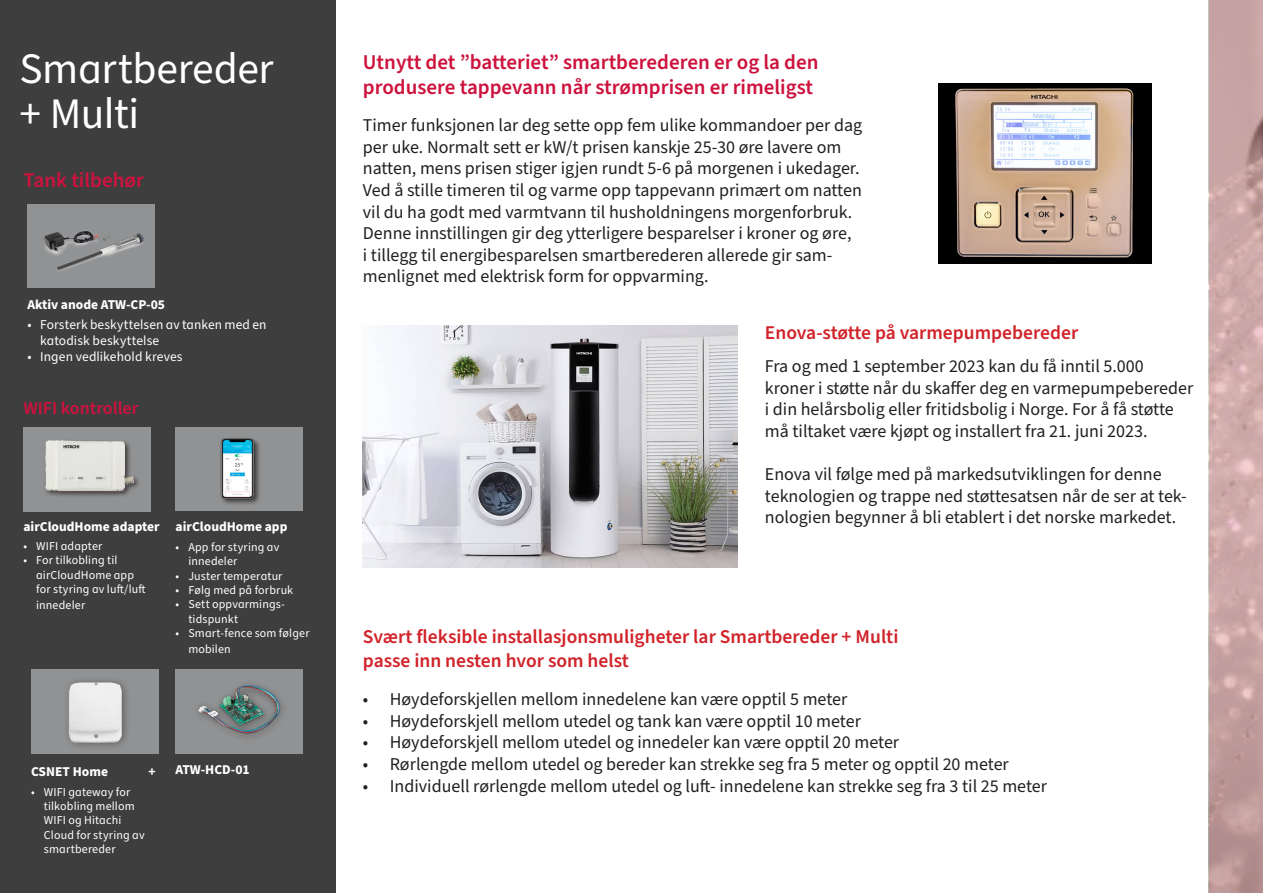
<style>
.page{position:relative;width:1263px;height:893px;background:#fff}
.page>*{position:absolute;margin:0;border:0;box-sizing:border-box;transform-origin:0 0}
.Headline_1_Line{font:43.5px "Source Sans Pro";letter-spacing:-.01em;color:#fff}
.Headline_1_Line-2{font:600 21px "Source Sans Pro";color:#cd123d}
.t1{font:600 19.5px "Source Sans Pro";color:#d1232a}
.t2{font:18px/21.6px "Source Sans Pro";color:#231f20}
.TEXTE{font:600 18px "Source Sans Pro";color:#cd123d}
.t3{font:13.5px/16.2px "Source Sans Pro";letter-spacing:.01em;color:#fff}
.TEXTE-2{font:700 13.5px "Source Sans Pro";color:#fff}
.t4{font:12px/14.4px "Source Sans Pro";letter-spacing:.015em;color:#fff}
</style>
<div class="page">
<div style="left:0;top:0;width:335px;height:893px;background:#3e3e3f"></div>
<div style="left:23px;top:427px;width:128px;height:85px;background:#919293"></div>
<div style="left:43px;top:438px;width:98px;height:60px;background:#231f20;opacity:.75"></div>
<img style="left:43px;top:438px;width:93px;height:60px">
<div style="left:176px;top:427px;width:127px;height:84px;background:#919293"></div>
<img style="left:220px;top:438px;width:40px;height:66px">
<svg style="left:1209px;top:0;width:54px;height:893px;background:#c8a4a3"></svg>
<img style="left:363px;top:326px;width:374px;height:241px">
<div style="left:27px;top:204px;width:128px;height:84px;background:#919293"></div>
<img style="left:44px;top:231px;width:100px;height:40px">
<div style="left:31px;top:669px;width:128px;height:85px;background:#919293"></div>
<div style="left:63px;top:676px;width:68px;height:79px;background:#8f9091"></div>
<img style="left:67px;top:680px;width:60px;height:67px">
<div style="left:176px;top:669px;width:127px;height:85px;background:#919293"></div>
<img style="left:197px;top:684px;width:86px;height:53px">
<img style="left:938px;top:83px;width:213px;height:181px">
<p class="Headline_1_Line" style="left:20px;top:39px;width:256px">Smartbereder</p>
<p class="Headline_1_Line" style="left:20px;top:84px;width:121px">+ Multi</p>
<p class="Headline_1_Line-2" style="left:23px;top:166px;width:122px">Tank tilbehør</p>
<p class="TEXTE-2" style="left:27px;top:295px;width:139px">Aktiv anode ATW-CP-05</p>
<p class="t3" style="left:40px;top:317px;width:228px;text-indent:-13px">• Forsterk beskyttelsen av tanken med en katodisk beskyttelse</p>
<p class="t3" style="left:27px;top:349px;width:157px">• Ingen vedlikehold kreves</p>
<p class="TEXTE" style="left:23px;top:396px;width:117px">WIFI kontroller</p>
<p class="TEXTE-2" style="left:23px;top:518px;width:138px">airCloudHome adapter</p>
<p class="t4" style="left:23px;top:539px;width:80px">• WIFI adapter</p>
<p class="t4" style="left:36px;top:553px;width:111px;text-indent:-13px">• For tilkobling til airCloudHome app for styring av luft/luft</p>
<p class="t4" style="left:36px;top:598px;width:51px">innedeler</p>
<p class="TEXTE-2" style="left:176px;top:518px;width:113px">airCloudHome app</p>
<p class="t4" style="left:188px;top:540px;width:92px;text-indent:-13px">• App for styring av innedeler</p>
<p class="t4" style="left:176px;top:569px;width:108px">• Juster temperatur</p>
<p class="t4" style="left:176px;top:583px;width:119px">• Følg med på forbruk</p>
<p class="t4" style="left:188px;top:598px;width:98px;text-indent:-13px">• Sett oppvarmings&shy;tidspunkt</p>
<p class="t4" style="left:188px;top:625px;width:123px;line-height:16.2px;text-indent:-13px">• Smart-fence som følger mobilen</p>
<p class="TEXTE-2" style="left:31px;top:762px;width:78px">CSNET Home</p>
<p class="TEXTE-2" style="left:149px;top:762px;width:9px">+</p>
<p class="t4" style="left:44px;top:785px;width:102px;text-indent:-13px">• WIFI gateway for tilkobling mellom<br>WIFI og Hitachi<br>Cloud for styring av smartbereder</p>
<p class="TEXTE-2" style="left:176px;top:760px;width:76px">ATW-HCD-01</p>
<p class="Headline_1_Line-2" style="left:363px;top:48px;width:457px">Utnytt det ”batteriet” smartberederen er og la den</p>
<p class="Headline_1_Line-2" style="left:363px;top:73px;width:452px">produsere tappevann når strømprisen er rimeligst</p>
<p class="t2" style="left:363px;top:115px;width:501px">Timer funksjonen lar deg sette opp fem ulike kommandoer per dag per uke. Normalt sett er kW/t prisen kanskje 25-30 øre lavere om natten, mens prisen stiger igjen rundt 5-6 på morgenen i ukedager.<br>Ved å stille timeren til og varme opp tappevann primært om natten vil du ha godt med varmtvann til husholdningens morgenforbruk.<br>Denne innstillingen gir deg ytterligere besparelser i kroner og øre,</p>
<p class="t2" style="left:363px;top:245px;width:471px">i tillegg til energibesparelsen smartberederen allerede gir sam&shy;menlignet med elektrisk form for oppvarming.</p>
<p class="t1" style="left:765px;top:320px;width:315px">Enova-støtte på varmepumpebereder</p>
<p class="t2" style="left:765px;top:356px;width:380px">Fra og med 1 september 2023 kan du få inntil 5.000</p>
<p class="t2" style="left:765px;top:377px;width:430px">kroner i støtte når du skaffer deg en varmepumpebereder i din helårsbolig eller fritidsbolig i Norge. For å få støtte må tiltaket være kjøpt og installert fra 21. juni 2023.</p>
<p class="t2" style="left:765px;top:464px;width:423px">Enova vil følge med på markedsutviklingen for denne teknologien og trappe ned støttesatsen når de ser at tek&shy;nologien begynner å bli etablert i det norske markedet.</p>
<p class="t1" style="left:363px;top:624px;width:537px">Svært fleksible installasjonsmuligheter lar Smartbereder + Multi</p>
<p class="t1" style="left:363px;top:647px;width:267px">passe inn nesten hvor som helst</p>
<p class="t2" style="left:363px;top:689px;width:486px">• Høydeforskjellen mellom innedelene kan være opptil 5 meter</p>
<p class="t2" style="left:363px;top:711px;width:500px">• Høydeforskjell mellom utedel og tank kan være opptil 10 meter</p>
<p class="t2" style="left:363px;top:732px;width:538px">• Høydeforskjell mellom utedel og innedeler kan være opptil 20 meter</p>
<p class="t2" style="left:363px;top:754px;width:647px">• Rørlengde mellom utedel og bereder kan strekke seg fra 5 meter og opptil 20 meter</p>
<p class="t2" style="left:363px;top:775px;width:686px">• Individuell rørlengde mellom utedel og luft- innedelene kan strekke seg fra 3 til 25 meter</p>
</div>
